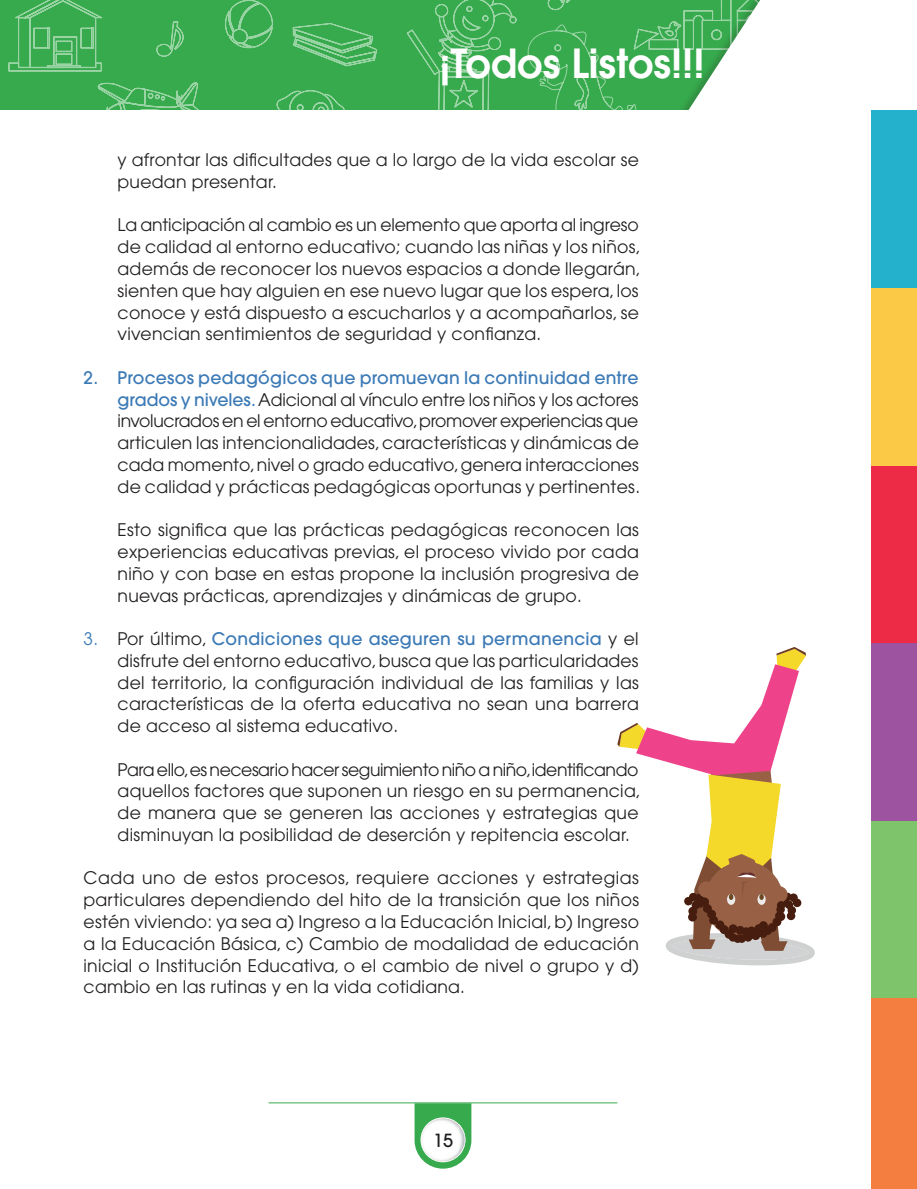
<style>
.page{position:relative;width:917px;height:1189px;background:#fff}
.page>*{position:absolute;margin:0;border:0;box-sizing:border-box;transform-origin:0 0}
.t1{font:600 39.9px "Avant Garde";color:#fff}
.t2{font:500 18px "Avant Garde";color:#221f1f}
.t3{font:17.25px/21.8px "Avant Garde";letter-spacing:.015em;color:#221f1f}
.s1{font-weight:500;color:#3c7ab6}
.s2{color:#3c7ab6}
</style>
<div class="page">
<svg style="left:414px;top:1103px;width:57px;height:65px"></svg>
<img style="left:458px;top:1123px;width:7px;height:32px">
<img style="left:458px;top:1124px;width:6px;height:30px">
<div style="left:0;top:0;width:916px;height:110px;background:#36aa4c"></div>
<svg style="left:8px;top:0;width:191px;height:110px"></svg>
<svg style="left:225px;top:0;width:48px;height:48px"></svg>
<svg style="left:292px;top:23px;width:85px;height:43px"></svg>
<svg style="left:277px;top:90px;width:68px;height:20px"></svg>
<svg style="left:406px;top:0;width:110px;height:110px"></svg>
<div style="left:870px;top:997px;width:46px;height:191px;background:#f47d40"></div>
<div style="left:870px;top:820px;width:46px;height:177px;background:#7dc46b"></div>
<div style="left:870px;top:643px;width:46px;height:177px;background:#9d53a0"></div>
<div style="left:870px;top:465px;width:46px;height:178px;background:#ee2b46"></div>
<div style="left:870px;top:288px;width:46px;height:177px;background:#fcc946"></div>
<div style="left:870px;top:110px;width:46px;height:178px;background:#24b1cb"></div>
<hr style="left:268px;top:1102px;width:349px;height:1px;background:#36aa4c">
<svg style="left:617px;top:647px;width:197px;height:318px"></svg>
<svg style="left:527px;top:0;width:390px;height:128px"></svg>
<h1 class="t1" style="left:439px;top:47px;width:266px">¡Todos Listos!!!</h1>
<p class="t3" style="left:117px;top:149px;width:522px">y afrontar las dificultades que a lo largo de la vida escolar se puedan presentar.</p>
<p class="t3" style="left:117px;top:214px;width:524px">La anticipación al cambio es un elemento que aporta al ingreso de calidad al entorno educativo; cuando las niñas y los niños, además de reconocer los nuevos espacios a donde llegarán, sienten que hay alguien en ese nuevo lugar que los espera, los conoce y está dispuesto a escucharlos y a acompañarlos, se vivencian sentimientos de seguridad y confianza.</p>
<p class="t3" style="left:118px;top:366px;width:527px;text-indent:-34px"><span class="s1">2.฀ Procesos฀pedagógicos฀que฀promuevan฀la฀continuidad฀entre฀ grados฀y฀niveles.฀</span>Adicional al vínculo entre los niños y los actores involucrados en el entorno educativo,promover experiencias que articulen las intencionalidades, características y dinámicas de cada momento, nivel o grado educativo, genera interacciones de calidad y prácticas pedagógicas oportunas y pertinentes.</p>
<p class="t3" style="left:118px;top:519px;width:522px;text-align:justify">Esto significa que las prácticas pedagógicas reconocen las experiencias educativas previas, el proceso vivido por cada niño y con base en estas propone la inclusión progresiva de nuevas prácticas, aprendizajes y dinámicas de grupo.</p>
<p class="t3" style="left:118px;top:627px;width:522px;text-align:justify;text-indent:-34px"><span class="s2">3.</span> Por último, <span class="s1">Condiciones฀que฀aseguren฀su฀permanencia฀</span>y el disfrute del entorno educativo, busca que las particularidades del territorio, la configuración individual de las familias y las características de la oferta educativa no sean una barrera de acceso al sistema educativo.</p>
<p class="t3" style="left:118px;top:758px;width:524px">Para ello,es necesario hacer seguimiento niño a niño,identificando aquellos factores que suponen un riesgo en su permanencia, de manera que se generen las acciones y estrategias que disminuyan la posibilidad de deserción y repitencia escolar.</p>
<p class="t3" style="left:83px;top:867px;width:556px;text-align:justify">Cada uno de estos procesos, requiere acciones y estrategias particulares dependiendo del hito de la transición que los niños estén viviendo: ya sea a) Ingreso a la Educación Inicial, b) Ingreso a la Educación Básica, c) Cambio de modalidad de educación inicial o Institución Educativa, o el cambio de nivel o grupo y d) cambio en las rutinas y en la vida cotidiana.</p>
<p class="t2" style="left:433px;top:1129px;width:22px">15</p>
</div>
